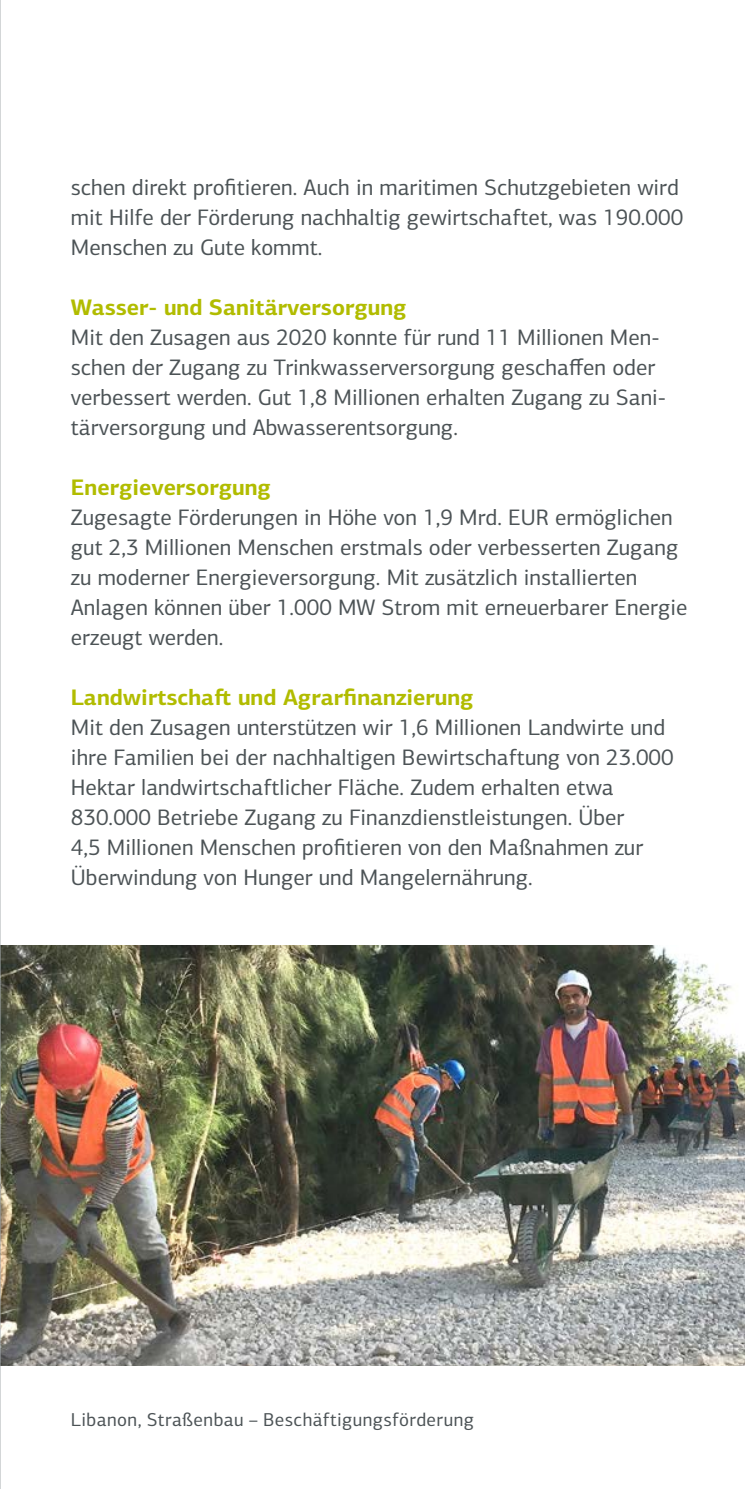
<style>
.page{position:relative;width:745px;height:1489px;background:#fff}
.page>*{position:absolute;margin:0;border:0;box-sizing:border-box;transform-origin:0 0}
.Fließtext_9_12_mAn4{font:22.5px/30px "KFW Centro Sans";color:#4c5356}
.Fließtext_ZwÜ_9_12_B{font:700 22.5px "KFW Centro Sans";color:#b1bc00}
.Marginaltext_7_5_9{font:18.75px "KFW Centro Sans";letter-spacing:.02em;color:#4c5356}
</style>
<div class="page">
<img style="left:1px;top:945px;width:743px;height:420px">
<hr style="left:0;top:0;width:1px;height:1488px;background:#a8aeb1">
<p class="Fließtext_9_12_mAn4" style="left:71px;top:172px;width:613px">schen direkt profitieren. Auch in maritimen Schutzgebieten wird mit Hilfe der Förderung nachhaltig gewirtschaftet, was 190.000<br>Menschen zu Gute kommt.</p>
<h3 class="Fließtext_ZwÜ_9_12_B" style="left:71px;top:293px;width:337px">Wasser- und Sanitärversorgung</h3>
<p class="Fließtext_9_12_mAn4" style="left:71px;top:322px;width:596px">Mit den Zusagen aus 2020 konnte für rund 11 Millionen Men&shy;schen der Zugang zu Trinkwasserversorgung geschaffen oder verbessert werden. Gut 1,8 Millionen erhalten Zugang zu Sani&shy;tärversorgung und Abwasserentsorgung.</p>
<h3 class="Fließtext_ZwÜ_9_12_B" style="left:71px;top:473px;width:201px">Energieversorgung</h3>
<p class="Fließtext_9_12_mAn4" style="left:71px;top:502px;width:617px">Zugesagte Förderungen in Höhe von 1,9 Mrd. EUR ermöglichen gut 2,3 Millionen Menschen erstmals oder verbesserten Zugang zu moderner Energieversorgung. Mit zusätzlich installierten Anlagen können über 1.000 MW Strom mit erneuerbarer Energie erzeugt werden.</p>
<h3 class="Fließtext_ZwÜ_9_12_B" style="left:71px;top:683px;width:404px">Landwirtschaft und Agrarfinanzierung</h3>
<p class="Fließtext_9_12_mAn4" style="left:71px;top:712px;width:604px">Mit den Zusagen unterstützen wir 1,6 Millionen Landwirte und ihre Familien bei der nachhaltigen Bewirtschaftung von 23.000<br>Hektar landwirtschaftlicher Fläche. Zudem erhalten etwa 830.000 Betriebe Zugang zu Finanzdienstleistungen. Über<br>4,5 Millionen Menschen profitieren von den Maßnahmen zur Überwindung von Hunger und Mangelernährung.</p>
<p class="Marginaltext_7_5_9" style="left:71px;top:1405px;width:404px">Libanon, Straßenbau – Beschäftigungsförderung</p>
</div>
